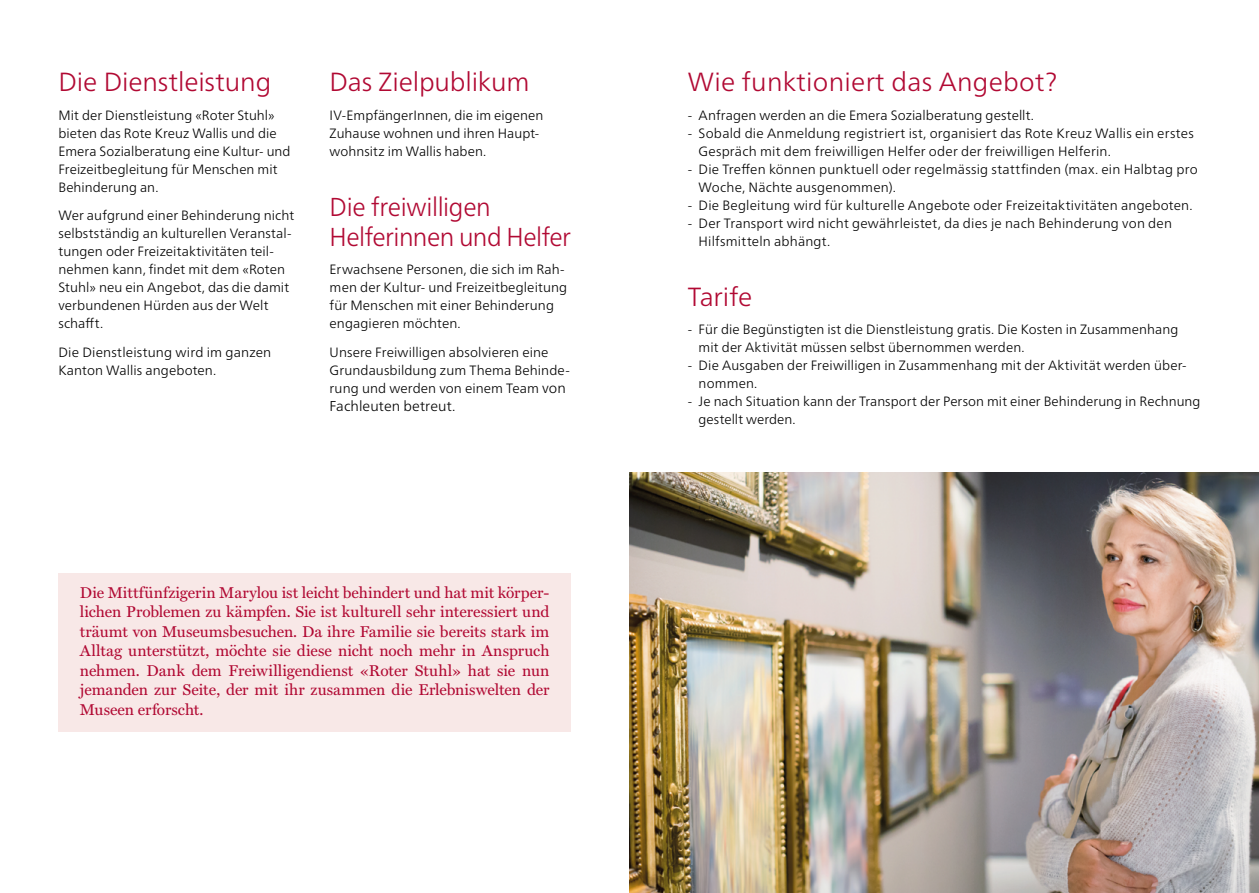
<style>
.page{position:relative;width:1259px;height:893px;background:#fff}
.page>*{position:absolute;margin:0;border:0;box-sizing:border-box;transform-origin:0 0}
.t1{font:300 26.25px "Frutiger Neue LT";color:#b10933}
.t2{font:300 25.95px/30px "Frutiger Neue LT";letter-spacing:-.02em;color:#b10933;scale:.95 1}
.t3{font:15.75px/19.5px "Miller Text";letter-spacing:-.005em;color:#b10933;text-align:justify}
.t4{font:300 14.25px "Frutiger Neue LT";letter-spacing:.005em;color:#000}
.t5{font:300 13.5px/18px "Frutiger Neue LT";letter-spacing:.01em;color:#000}
.s1{font-size:14.25px}
</style>
<div class="page">
<div style="left:58px;top:573px;width:513px;height:158px;background:#f8e8e7"></div>
<img style="left:629px;top:472px;width:630px;height:421px">
<h1 class="t1" style="left:58px;top:66px;width:214px">Die Dienstleistung</h1>
<p class="t5" style="left:58px;top:106px;width:234px">Mit der Dienstleistung «Roter Stuhl» bieten das Rote Kreuz Wallis und die Emera Sozialberatung eine Kultur- und Freizeitbegleitung für Menschen mit Behinderung an.</p>
<p class="t5" style="left:58px;top:207px;width:237px">Wer aufgrund einer Behinderung nicht selbstständig an kulturellen Veranstal&shy;tungen oder Freizeitaktivitäten teil&shy;nehmen kann, findet mit dem «Roten Stuhl» neu ein Angebot, das die damit verbundenen Hürden aus der Welt schafft.</p>
<p class="t5" style="left:58px;top:343px;width:214px">Die Dienstleistung wird im ganzen<br>Kanton Wallis angeboten.</p>
<h1 class="t1" style="left:330px;top:66px;width:202px">Das Zielpublikum</h1>
<p class="t5" style="left:330px;top:106px;width:215px">IV-EmpfängerInnen, die im eigenen<br>Zuhause wohnen und ihren Haupt&shy;wohnsitz im Wallis haben.</p>
<h2 class="t2" style="left:330px;top:191px;width:256px">Die freiwilligen<br>Helferinnen und Helfer</h2>
<p class="t5" style="left:330px;top:260px;width:239px">Erwachsene Personen, die sich im Rah&shy;men der Kultur- und Freizeitbegleitung für Menschen mit einer Behinderung engagieren möchten.</p>
<p class="t5" style="left:330px;top:343px;width:242px">Unsere Freiwilligen absolvieren eine<br>Grundausbildung zum Thema Behinde&shy;rung und werden von einem Team <span class="s1">von</span></p>
<p class="t4" style="left:330px;top:397px;width:127px">Fachleuten betreut.</p>
<p class="t3" style="left:80px;top:583px;width:471px">Die Mittfünfzigerin Marylou ist leicht behindert und hat mit körper&shy;lichen Problemen zu kämpfen. Sie ist kulturell sehr interessiert und träumt von Museumsbesuchen. Da ihre Familie sie bereits stark im Alltag unterstützt, möchte sie diese nicht noch mehr in Anspruch nehmen. Dank dem Freiwilligendienst «Roter Stuhl» hat sie nun jemanden zur Seite, der mit ihr zusammen die Erlebniswelten der Museen erforscht.</p>
<h1 class="t1" style="left:688px;top:66px;width:371px">Wie funktioniert das Angebot?</h1>
<p class="t5" style="left:688px;top:106px;width:347px">- Anfragen werden an die Emera Sozialberatung gestellt.</p>
<p class="t5" style="left:698px;top:124px;width:497px;text-indent:-11px">- Sobald die Anmeldung registriert ist, organisiert das Rote Kreuz Wallis ein erstes<br>Gespräch mit dem freiwilligen Helfer oder der freiwilligen Helferin.</p>
<p class="t5" style="left:698px;top:160px;width:500px;text-indent:-11px">- Die Treffen können punktuell oder regelmässig stattfinden (max. ein Halbtag pro<br>Woche, Nächte ausgenommen).</p>
<p class="t5" style="left:688px;top:196px;width:506px">- Die Begleitung wird für kulturelle Angebote oder Freizeitaktivitäten angeboten.</p>
<p class="t5" style="left:698px;top:214px;width:475px;text-indent:-11px">- Der Transport wird nicht gewährleistet, da dies je nach Behinderung von den<br>Hilfsmitteln abhängt.</p>
<h1 class="t1" style="left:688px;top:281px;width:66px">Tarife</h1>
<p class="t5" style="left:698px;top:320px;width:481px;text-indent:-11px">- Für die Begünstigten ist die Dienstleistung gratis. Die Kosten in Zusammenhang mit der Aktivität müssen selbst übernommen werden.</p>
<p class="t5" style="left:698px;top:356px;width:489px;text-indent:-11px">- Die Ausgaben der Freiwilligen in Zusammenhang mit der Aktivität werden über&shy;nommen.</p>
<p class="t5" style="left:698px;top:392px;width:503px;text-indent:-11px">- Je nach Situation kann der Transport der Person mit einer Behinderung in Rechnung gestellt werden.</p>
</div>
